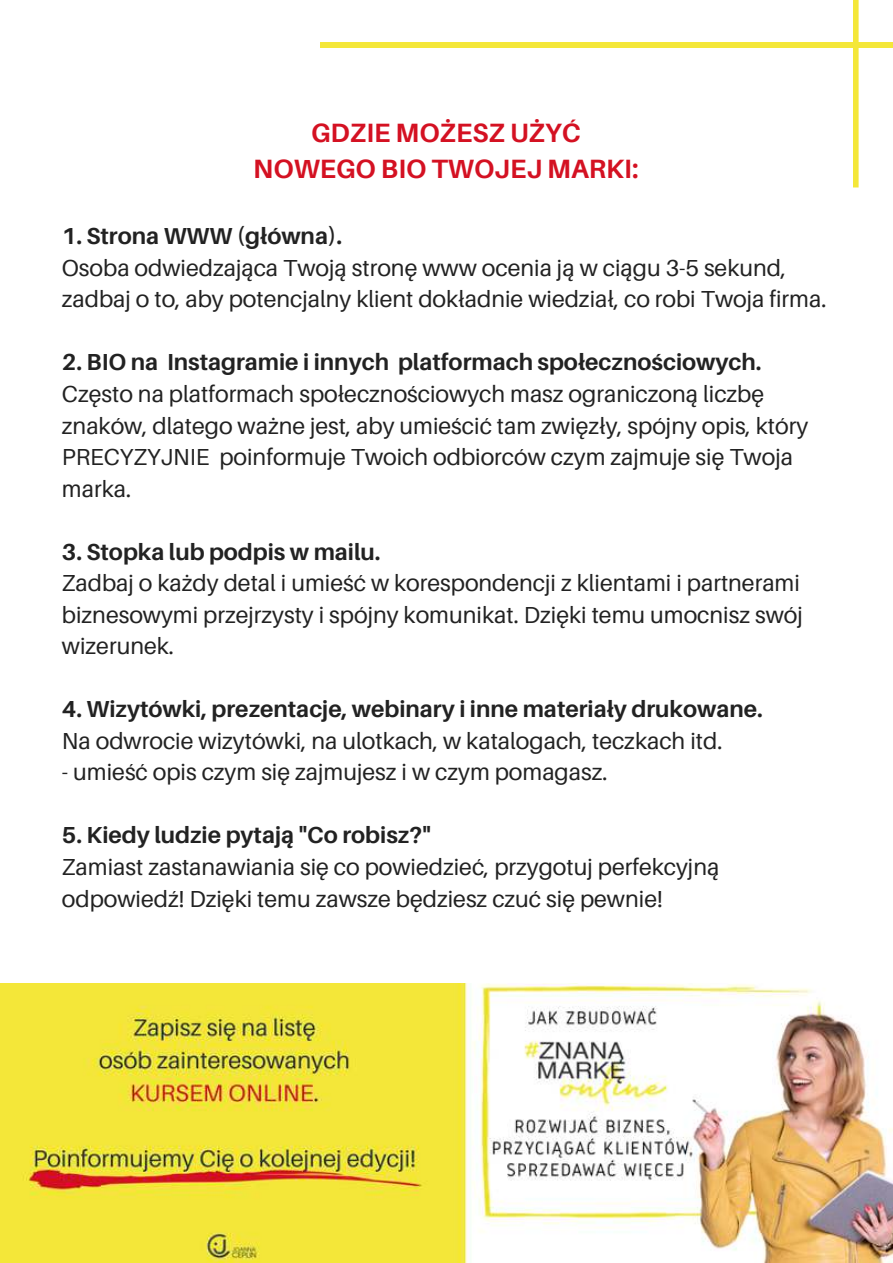
<style>
.page{position:relative;width:893px;height:1263px;background:#fff}
.page>*{position:absolute;margin:0;border:0;box-sizing:border-box;transform-origin:0 0}
.t1{font:700 26.55px/36px "Aileron";color:#d41122;text-align:center}
.t2{font:23.25px/31.5px "Aileron";color:#222}
.t3{font:700 23.25px "Aileron";color:#222}
</style>
<div class="page">
<img style="left:0;top:983px;width:893px;height:280px">
<div style="left:321px;top:42px;width:572px;height:5px;background:#f4e739"></div>
<svg style="left:853px;top:0;width:5px;height:187px"></svg>
<p class="t1" style="left:253px;top:115px;width:387px">GDZIE MOŻESZ UŻYĆ<br>NOWEGO BIO TWOJEJ MARKI:</p>
<p class="t3" style="left:62px;top:223px;width:282px">1. Strona WWW (główna).</p>
<p class="t2" style="left:62px;top:252px;width:766px">Osoba odwiedzająca Twoją stronę www ocenia ją w ciągu 3-5 sekund, zadbaj o to, aby potencjalny klient dokładnie wiedział, co robi Twoja firma.</p>
<p class="t3" style="left:62px;top:349px;width:701px">2. BIO na Instagramie i innych platformach społecznościowych.</p>
<p class="t2" style="left:62px;top:378px;width:748px">Często na platformach społecznościowych masz ograniczoną liczbę znaków, dlatego ważne jest, aby umieścić tam zwięzły, spójny opis, który PRECYZYJNIE poinformuje Twoich odbiorców czym zajmuje się Twoja marka.</p>
<p class="t3" style="left:62px;top:539px;width:320px">3. Stopka lub podpis w mailu.</p>
<p class="t2" style="left:62px;top:568px;width:742px">Zadbaj o każdy detal i umieść w korespondencji z klientami i partnerami biznesowymi przejrzysty i spójny komunikat. Dzięki temu umocnisz swój wizerunek.</p>
<p class="t3" style="left:62px;top:696px;width:702px">4. Wizytówki, prezentacje, webinary i inne materiały drukowane.</p>
<p class="t2" style="left:62px;top:725px;width:662px">Na odwrocie wizytówki, na ulotkach, w katalogach, teczkach itd.</p>
<p class="t2" style="left:62px;top:757px;width:547px">- umieść opis czym się zajmujesz i w czym pomagasz.</p>
<p class="t3" style="left:62px;top:822px;width:370px">5. Kiedy ludzie pytają "Co robisz?"</p>
<p class="t2" style="left:62px;top:851px;width:659px">Zamiast zastanawiania się co powiedzieć, przygotuj perfekcyjną odpowiedź! Dzięki temu zawsze będziesz czuć się pewnie!</p>
</div>
